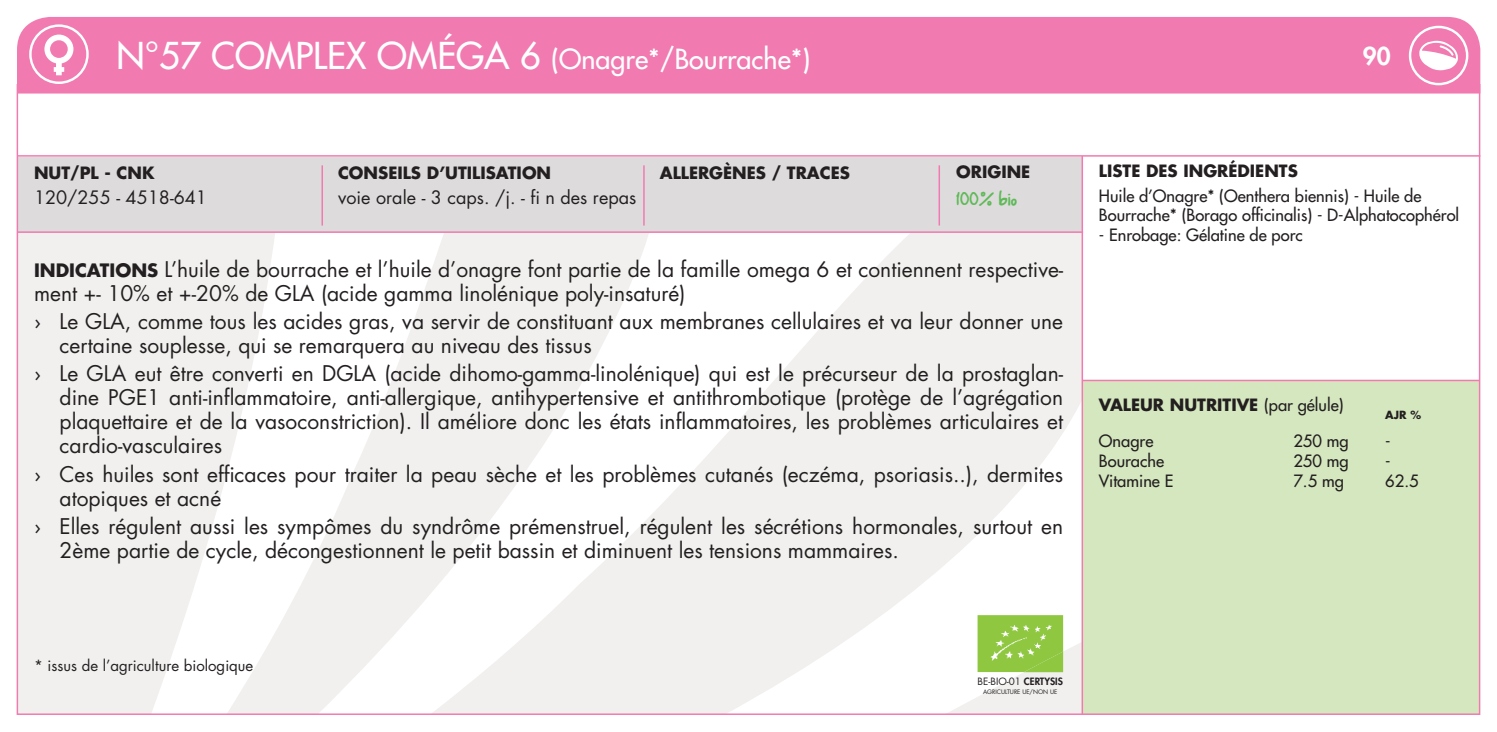
<style>
.page{position:relative;width:1497px;height:732px;background:#fff}
.page>*{position:absolute;margin:0;border:0;box-sizing:border-box;transform-origin:0 0}
.t1{font:27px "Futura";color:#fff}
.t2{font:800 24px "Futura";color:#fff}
.t3{font:21px/24px "Futura";color:#231f20}
.t4{font:18px "Futura";color:#231f20}
.t5{font:16.5px/19.8px "Futura";color:#231f20}
.t6{font:700 16.5px "Futura";color:#231f20}
.t7{font:15px "Futura";color:#231f20}
.t8{font:15px "Hand Of Sean";color:#5eb957}
.t9{font:700 11.1px "Futura";color:#231f20}
.t10{font:9.9px "Futura";color:#231f20}
.t11{font:6px "Futura";color:#231f20}
.s1{font-size:36px}
.s2{font-weight:700;font-size:18px}
.s3{font-weight:400}
.s4{font-weight:800}
</style>
<div class="page">
<svg style="left:20px;top:233px;width:1061px;height:478px;fill:#f1f0ef"></svg>
<div style="left:17px;top:157px;width:1064px;height:75px;background:#dddbdb"></div>
<div style="left:1083px;top:381px;width:397px;height:333px;background:#d5e7bf"></div>
<div style="left:17px;top:17px;width:1463px;height:76px;background:#f17bb0"></div>
<hr style="left:643px;top:165px;width:2px;height:60px;background:#f17bb0">
<hr style="left:938px;top:165px;width:2px;height:60px;background:#f17bb0">
<hr style="left:321px;top:165px;width:2px;height:60px;background:#f17bb0">
<hr style="left:1081px;top:156px;width:2px;height:558px;background:#f17bb0">
<hr style="left:1082px;top:379px;width:398px;height:2px;background:#f17bb0">
<hr style="left:17px;top:155px;width:1463px;height:2px;background:#f17bb0">
<hr style="left:17px;top:231px;width:1066px;height:2px;background:#f17bb0">
<svg style="left:29px;top:24px;width:60px;height:60px"></svg>
<img style="left:977px;top:615px;width:86px;height:57px">
<img style="left:1024px;top:651px;width:39px;height:21px">
<svg style="left:1409px;top:26px;width:59px;height:59px"></svg>
<p class="t1" style="left:117px;top:46px;width:695px"><span class="s1">N°57 COMPLEX OMÉGA 6</span> (Onagre*/Bourrache*)</p>
<p class="t6" style="left:34px;top:165px;width:122px">NUT/PL - CNK</p>
<p class="t4" style="left:34px;top:186px;width:174px">120/255 - 4518-641</p>
<p class="t6" style="left:338px;top:165px;width:215px">CONSEILS D’UTILISATION</p>
<p class="t6" style="left:660px;top:165px;width:192px">ALLERGÈNES / TRACES</p>
<p class="t4" style="left:338px;top:186px;width:300px">voie orale - 3 caps. /j. - fi n des repas</p>
<p class="t6" style="left:956px;top:164px;width:76px">ORIGINE</p>
<p class="t8" style="left:956px;top:185px;width:62px">100% bio</p>
<p class="t3" style="left:34px;top:257px;width:1031px"><span class="s2">INDICATIONS</span> L’huile de bourrache et l’huile d’onagre font partie de la famille omega 6 et contiennent respective&shy;ment +- 10% et +-20% de GLA (acide gamma linolénique poly-insaturé)</p>
<p class="t3" style="left:60px;top:309px;width:1005px;text-indent:-26px">› Le GLA, comme tous les acides gras, va servir de constituant aux membranes cellulaires et va leur donner une certaine souplesse, qui se remarquera au niveau des tissus</p>
<p class="t3" style="left:60px;top:361px;width:1005px;text-align:justify;text-indent:-26px">› Le GLA eut être converti en DGLA (acide dihomo-gamma-linolénique) qui est le précurseur de la prostaglan&shy;dine PGE1 anti-inflammatoire, anti-allergique, antihypertensive et antithrombotique (protège de l’agrégation plaquettaire et de la vasoconstriction). Il améliore donc les états inflammatoires, les problèmes articulaires et cardio-vasculaires</p>
<p class="t3" style="left:60px;top:462px;width:1005px;text-indent:-26px">› Ces huiles sont efficaces pour traiter la peau sèche et les problèmes cutanés (eczéma, psoriasis..), dermites atopiques et acné</p>
<p class="t3" style="left:60px;top:514px;width:1005px;text-indent:-26px">› Elles régulent aussi les sympômes du syndrôme prémenstruel, régulent les sécrétions hormonales, surtout en<br>2ème partie de cycle, décongestionnent le petit bassin et diminuent les tensions mammaires.</p>
<p class="t2" style="left:1363px;top:44px;width:29px">90</p>
<p class="t6" style="left:1099px;top:164px;width:200px">LISTE DES INGRÉDIENTS</p>
<p class="t5" style="left:1099px;top:186px;width:362px">Huile d’Onagre* (Oenthera biennis) - Huile de<br>Bourrache* (Borago officinalis) - D-Alphatocophérol</p>
<p class="t5" style="left:1099px;top:226px;width:205px">- Enrobage: Gélatine de porc</p>
<p class="t6" style="left:1099px;top:397px;width:246px">VALEUR NUTRITIVE <span class="s3">(par gélule)</span></p>
<p class="t5" style="left:1099px;top:432px;width:76px">Onagre<br>Bourache<br>Vitamine E</p>
<p class="t5" style="left:1293px;top:432px;width:57px;text-align:justify">250 mg 250 mg 7.5 mg</p>
<p class="t9" style="left:1385px;top:410px;width:37px">AJR %</p>
<p class="t5" style="left:1385px;top:432px;width:35px">-<br>-<br>62.5</p>
<p class="t7" style="left:34px;top:656px;width:221px">* issus de l’agriculture biologique</p>
<p class="t10" style="left:977px;top:674px;width:87px">BE-BIO-01 <span class="s4">CERTYSIS</span></p>
<p class="t11" style="left:983px;top:687px;width:76px">AGRICULTURE UE/NON UE</p>
</div>
